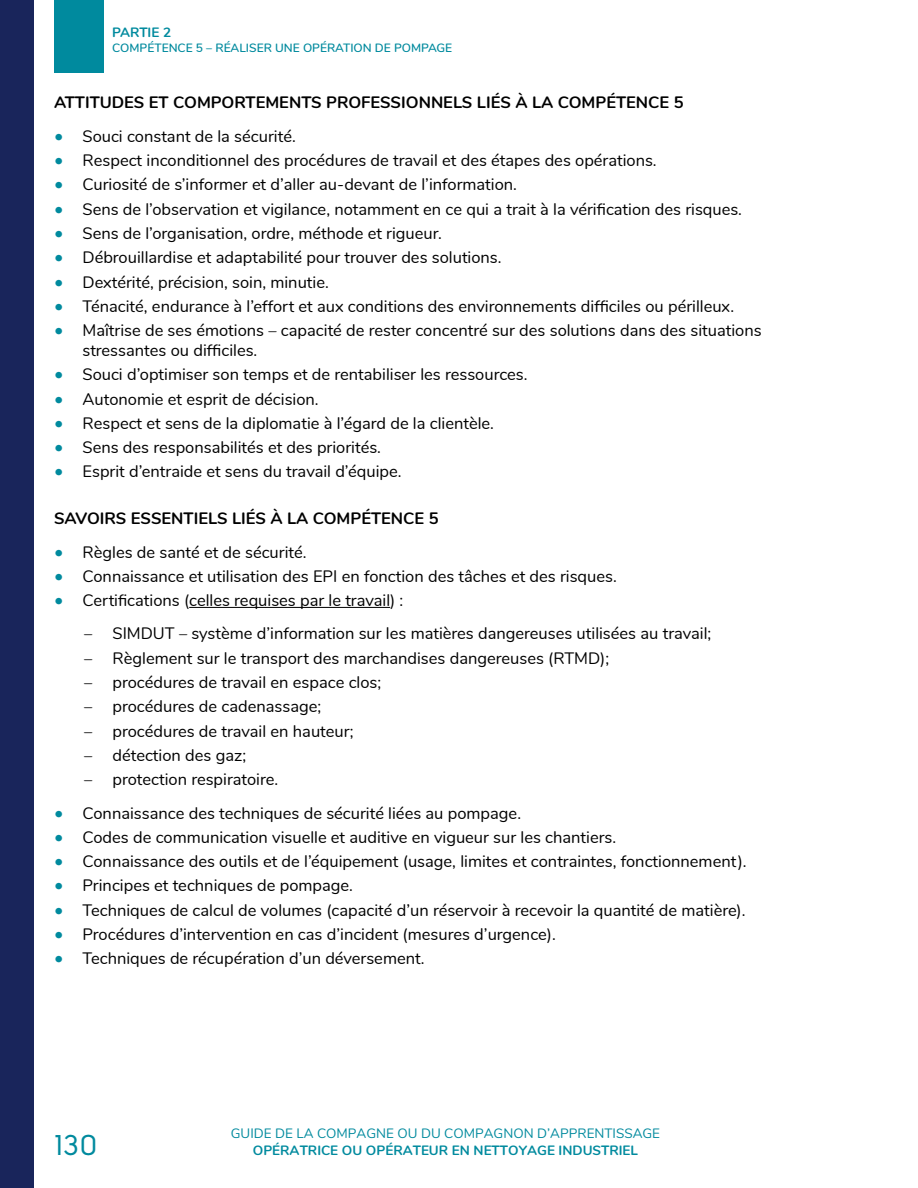
<style>
.page{position:relative;width:918px;height:1188px;background:#fff}
.page>*{position:absolute;margin:0;border:0;box-sizing:border-box;transform-origin:0 0}
.t1{font:28.5px "Solomon Sans Normal";color:#008a9e}
.t2{font:16.5px/19.8px "Nunito";color:#000}
.t3{font:700 16.5px "Nunito";color:#000}
.t4{font:700 13.5px "Nunito";color:#008a9e}
.t5{font:13.5px "Nunito";color:#008a9e}
.t6{font:600 12px "Nunito";color:#008a9e}
.s1{font-size:18px;color:#008a9e}
</style>
<div class="page">
<div style="left:54px;top:0;width:49px;height:73px;background:#008a9e"></div>
<div style="left:0;top:0;width:34px;height:1188px;background:#19255b"></div>
<hr style="left:189px;top:607px;width:201px;height:1px;background:#000">
<p class="t4" style="left:112px;top:23px;width:60px">PARTIE 2</p>
<p class="t6" style="left:112px;top:39px;width:342px">COMPÉTENCE 5 – RÉALISER UNE OPÉRATION DE POMPAGE</p>
<h4 class="t3" style="left:54px;top:91px;width:631px">ATTITUDES ET COMPORTEMENTS PROFESSIONNELS LIÉS À LA COMPÉTENCE 5</h4>
<p class="t2" style="left:54px;top:125px;width:243px"><span class="s1">•</span> Souci constant de la sécurité.</p>
<p class="t2" style="left:54px;top:150px;width:604px"><span class="s1">•</span> Respect inconditionnel des procédures de travail et des étapes des opérations.</p>
<p class="t2" style="left:54px;top:174px;width:465px"><span class="s1">•</span> Curiosité de s’informer et d’aller au-devant de l’information.</p>
<p class="t2" style="left:54px;top:198px;width:690px"><span class="s1">•</span> Sens de l’observation et vigilance, notamment en ce qui a trait à la vérification des risques.</p>
<p class="t2" style="left:54px;top:222px;width:390px"><span class="s1">•</span> Sens de l’organisation, ordre, méthode et rigueur.</p>
<p class="t2" style="left:54px;top:247px;width:449px"><span class="s1">•</span> Débrouillardise et adaptabilité pour trouver des solutions.</p>
<p class="t2" style="left:54px;top:271px;width:276px"><span class="s1">•</span> Dextérité, précision, soin, minutie.</p>
<p class="t2" style="left:54px;top:295px;width:682px"><span class="s1">•</span> Ténacité, endurance à l’effort et aux conditions des environnements difficiles ou périlleux.</p>
<p class="t2" style="left:82px;top:320px;width:681px;text-indent:-28px"><span class="s1">•</span> Maîtrise de ses émotions – capacité de rester concentré sur des solutions dans des situations stressantes ou difficiles.</p>
<p class="t2" style="left:54px;top:364px;width:475px"><span class="s1">•</span> Souci d’optimiser son temps et de rentabiliser les ressources.</p>
<p class="t2" style="left:54px;top:388px;width:266px"><span class="s1">•</span> Autonomie et esprit de décision.</p>
<p class="t2" style="left:54px;top:412px;width:442px"><span class="s1">•</span> Respect et sens de la diplomatie à l’égard de la clientèle.</p>
<p class="t2" style="left:54px;top:437px;width:329px"><span class="s1">•</span> Sens des responsabilités et des priorités.</p>
<p class="t2" style="left:54px;top:461px;width:349px"><span class="s1">•</span> Esprit d’entraide et sens du travail d’équipe.</p>
<h4 class="t3" style="left:54px;top:506px;width:386px">SAVOIRS ESSENTIELS LIÉS À LA COMPÉTENCE 5</h4>
<p class="t2" style="left:54px;top:541px;width:254px"><span class="s1">•</span> Règles de santé et de sécurité.</p>
<p class="t2" style="left:54px;top:565px;width:564px"><span class="s1">•</span> Connaissance et utilisation des EPI en fonction des tâches et des risques.</p>
<p class="t2" style="left:54px;top:590px;width:351px"><span class="s1">•</span> Certifications (celles requises par le travail) :</p>
<p class="t2" style="left:84px;top:623px;width:629px">– SIMDUT – système d’information sur les matières dangereuses utilisées au travail;</p>
<p class="t2" style="left:84px;top:647px;width:527px">– Règlement sur le transport des marchandises dangereuses (RTMD);</p>
<p class="t2" style="left:84px;top:672px;width:299px">– procédures de travail en espace clos;</p>
<p class="t2" style="left:84px;top:696px;width:239px">– procédures de cadenassage;</p>
<p class="t2" style="left:84px;top:720px;width:271px">– procédures de travail en hauteur;</p>
<p class="t2" style="left:84px;top:744px;width:164px">– détection des gaz;</p>
<p class="t2" style="left:84px;top:769px;width:196px">– protection respiratoire.</p>
<p class="t2" style="left:54px;top:802px;width:469px"><span class="s1">•</span> Connaissance des techniques de sécurité liées au pompage.</p>
<p class="t2" style="left:54px;top:826px;width:564px"><span class="s1">•</span> Codes de communication visuelle et auditive en vigueur sur les chantiers.</p>
<p class="t2" style="left:54px;top:851px;width:694px"><span class="s1">•</span> Connaissance des outils et de l’équipement (usage, limites et contraintes, fonctionnement).</p>
<p class="t2" style="left:54px;top:875px;width:301px"><span class="s1">•</span> Principes et techniques de pompage.</p>
<p class="t2" style="left:54px;top:899px;width:693px"><span class="s1">•</span> Techniques de calcul de volumes (capacité d’un réservoir à recevoir la quantité de matière).</p>
<p class="t2" style="left:54px;top:924px;width:503px"><span class="s1">•</span> Procédures d’intervention en cas d’incident (mesures d’urgence).</p>
<p class="t2" style="left:54px;top:948px;width:372px"><span class="s1">•</span> Techniques de récupération d’un déversement.</p>
<h1 class="t1" style="left:54px;top:1129px;width:44px">130</h1>
<p class="t5" style="left:231px;top:1124px;width:431px">GUIDE DE LA COMPAGNE OU DU COMPAGNON D’APPRENTISSAGE</p>
<p class="t4" style="left:253px;top:1140px;width:387px">OPÉRATRICE OU OPÉRATEUR EN NETTOYAGE INDUSTRIEL</p>
</div>
